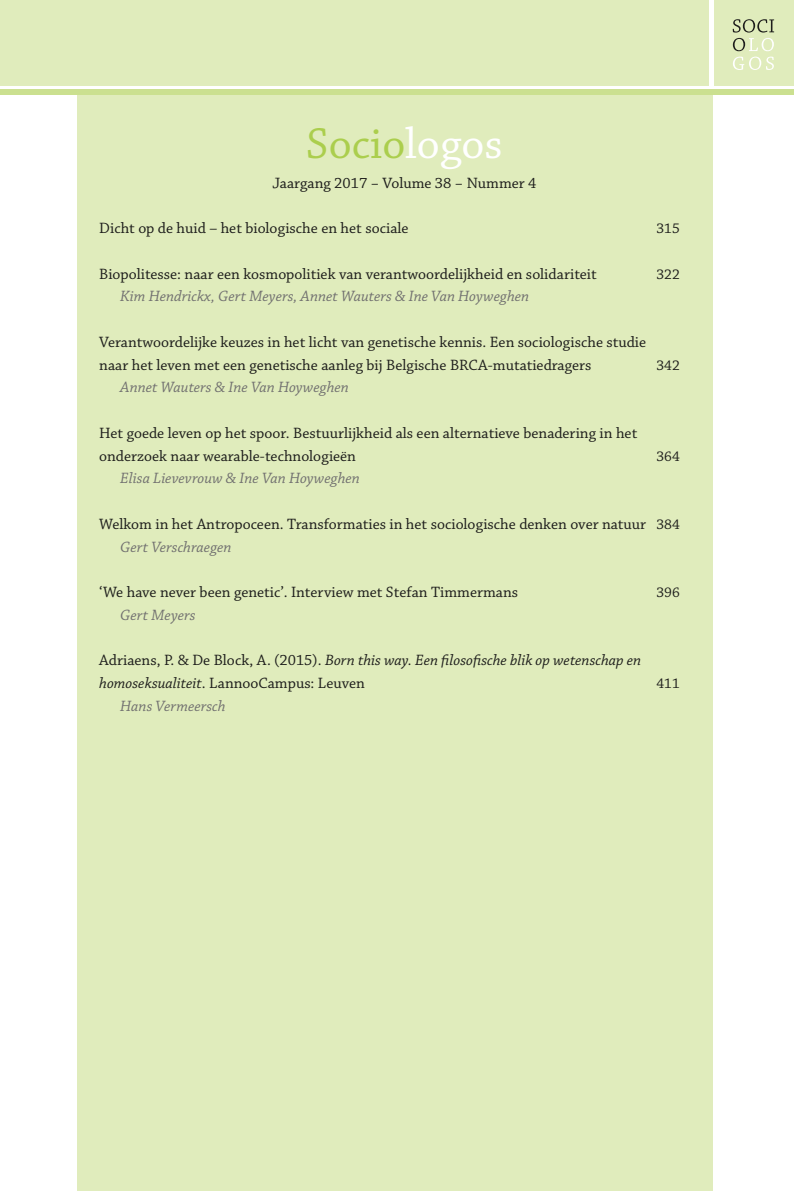
<style>
.page{position:relative;width:794px;height:1191px;background:#fff}
.page>*{position:absolute;margin:0;border:0;box-sizing:border-box;transform-origin:0 0}
.t1{font:45.5px "Chaparral Pro";color:#abce4d}
.t2{font:15.75px/22.8px "Chaparral Pro";color:#1d1d1b}
.t3{font:italic 15.75px "Chaparral Pro";color:#706f6f}
.t4{font:italic 15.75px/22.8px "Chaparral Pro";color:#1d1d1b}
.t5{font:14.88px "Chaparral Pro";color:#1d1d1b}
.s1{color:#fff}
.s2{font-size:14.88px}
.s3{font-style:italic;color:#706f6f}
.s4{font-style:normal}
</style>
<div class="page">
<div style="left:714px;top:0;width:80px;height:85px;background:#e0ecbc"></div>
<div style="left:0;top:0;width:708px;height:86px;background:#e0ecbc"></div>
<svg style="left:733px;top:57px;width:41px;height:13px"></svg>
<svg style="left:732px;top:19px;width:42px;height:32px"></svg>
<div style="left:77px;top:92px;width:635px;height:1099px;background:#e0ecbc"></div>
<div style="left:0;top:89px;width:794px;height:5px;background:#cbe090"></div>
<h1 class="t1" style="left:306px;top:118px;width:198px">Socio<span class="s1">logos</span></h1>
<p class="t2" style="left:272px;top:172px;width:265px">Jaargang 2017 − Volume 38 − Nummer 4</p>
<p class="t2" style="left:99px;top:217px;width:311px">Dicht op de huid – het biologische en het sociale</p>
<p class="t5" style="left:656px;top:220px;width:25px">315</p>
<p class="t2" style="left:99px;top:263px;width:499px">Biopolitesse: naar een kosmopolitiek van verantwoordelijkheid en solidariteit</p>
<p class="t5" style="left:656px;top:265px;width:25px">322</p>
<p class="t3" style="left:120px;top:288px;width:410px">Kim Hendrickx, Gert Meyers, Annet Wauters &amp; Ine Van Hoyweghen</p>
<p class="t2" style="left:99px;top:331px;width:548px">Verantwoordelijke keuzes in het licht van genetische kennis. Een sociologische studie naar het leven met een genetische aanleg bij Belgische BRCA-mutatiedragers</p>
<p class="t5" style="left:656px;top:356px;width:25px">342</p>
<p class="t3" style="left:120px;top:379px;width:230px">Annet Wauters &amp; Ine Van Hoyweghen</p>
<p class="t2" style="left:99px;top:422px;width:539px">Het goede leven op het spoor. Bestuurlijkheid als een alternatieve benadering in het onderzoek naar wearable-technologieën</p>
<p class="t5" style="left:656px;top:447px;width:25px">364</p>
<p class="t3" style="left:120px;top:470px;width:241px">Elisa Lievevrouw &amp; Ine Van Hoyweghen</p>
<p class="t2" style="left:120px;top:513px;width:561px;text-indent:-21px">Welkom in het Antropoceen. Transformaties in het sociologische denken over natuur <span class="s2">384<br></span><span class="s3">Gert Verschraegen</span></p>
<p class="t2" style="left:99px;top:581px;width:420px">‘We have never been genetic’. Interview met Stefan Timmermans</p>
<p class="t5" style="left:656px;top:584px;width:25px">396</p>
<p class="t3" style="left:120px;top:606px;width:77px">Gert Meyers</p>
<p class="t4" style="left:99px;top:649px;width:543px"><span class="s4">Adriaens, P. &amp; De Block, A. (2015).</span> Born this way. Een filosofische blik op wetenschap en homoseksualiteit<span class="s4">. LannooCampus: Leuven</span></p>
<p class="t5" style="left:656px;top:675px;width:25px">411</p>
<p class="t3" style="left:120px;top:697px;width:107px">Hans Vermeersch</p>
</div>
